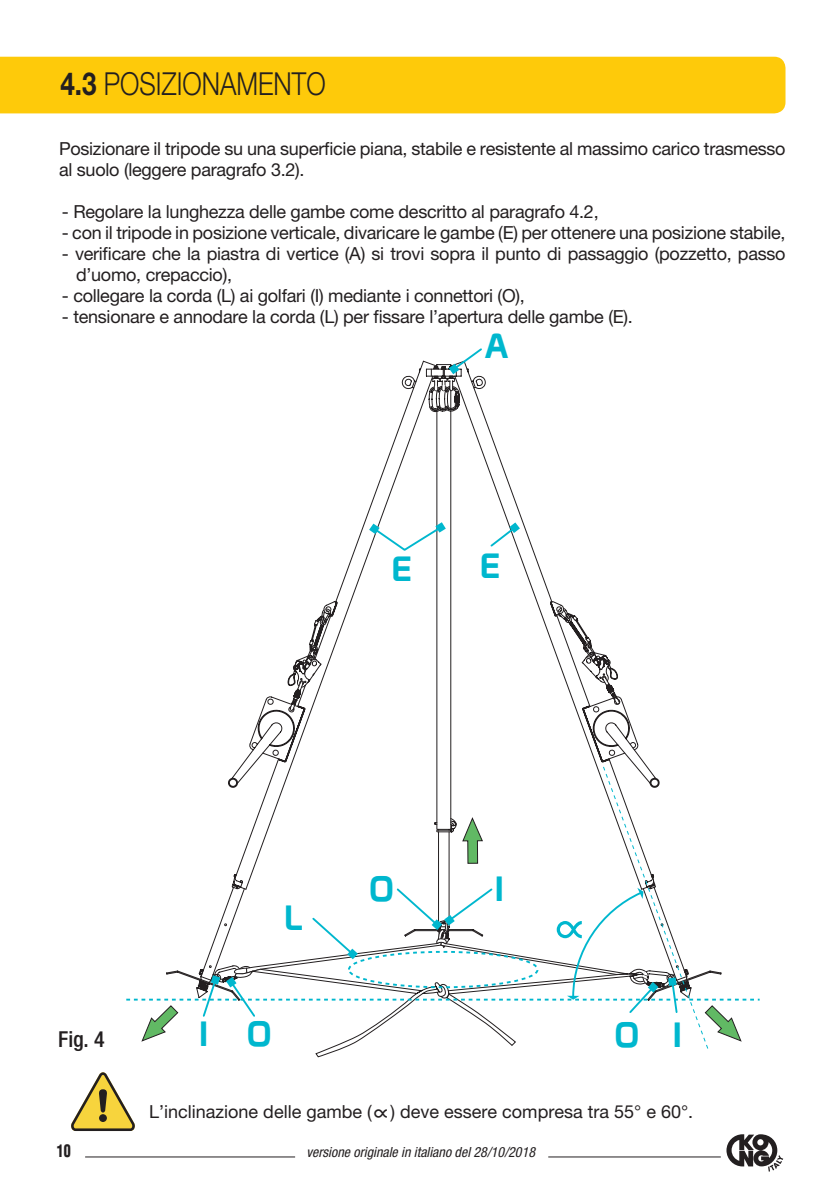
<style>
.page{position:relative;width:840px;height:1191px;background:#fff}
.page>*{position:absolute;margin:0;border:0;box-sizing:border-box;transform-origin:0 0}
.t1{font:34.2px "Prototype";color:#00b7ce}
.t2{font:300 31.8px "Helvetica Neue LT Pro";color:#231f20;scale:.82 1}
.t3{font:500 condensed 22px "Helvetica Neue LT Pro";color:#231f20}
.testo{font:18px/21px "Helvetica Neue LT Pro";letter-spacing:-.015em;color:#231f20}
.t4{font:900 condensed 17px "Helvetica LT Std";color:#231f20;scale:.82 1}
.t5{font:italic condensed 14px "Helvetica Neue LT Pro";color:#231f20}
.s1{font-weight:700}
.s2{font-family:"Arial Unicode MS";font-size:34px}
</style>
<div class="page">
<hr style="left:85px;top:1156px;width:210px;height:1px;background:#231f20">
<svg style="left:726px;top:1134px;width:56px;height:37px"></svg>
<hr style="left:548px;top:1156px;width:172px;height:1px;background:#231f20">
<div style="left:0;top:57px;width:785px;height:56px;background:#feca0a"></div>
<svg style="left:401px;top:375px;width:151px;height:226px"></svg>
<svg style="left:428px;top:384px;width:31px;height:28px"></svg>
<svg style="left:448px;top:348px;width:34px;height:26px"></svg>
<svg style="left:488px;top:522px;width:31px;height:26px"></svg>
<svg style="left:369px;top:522px;width:76px;height:30px"></svg>
<svg style="left:71px;top:1072px;width:64px;height:59px"></svg>
<svg style="left:126px;top:601px;width:633px;height:455px"></svg>
<p class="t2" style="left:60px;top:64px;width:325px"><span class="s1">4.3</span> POSIZIONAMENTO</p>
<p class="testo" style="left:59px;top:137px;width:727px">Posizionare il tripode su una superficie piana, stabile e resistente al massimo carico trasmesso al suolo (leggere paragrafo 3.2).</p>
<p class="testo" style="left:62px;top:200px;width:538px">- Regolare la lunghezza delle gambe come descritto al paragrafo 4.2,</p>
<p class="testo" style="left:62px;top:221px;width:724px">- con il tripode in posizione verticale, divaricare le gambe (E) per ottenere una posizione stabile,</p>
<p class="testo" style="left:76px;top:242px;width:710px;text-indent:-14px">- verificare che la piastra di vertice (A) si trovi sopra il punto di passaggio (pozzetto, passo d’uomo, crepaccio),</p>
<p class="testo" style="left:62px;top:284px;width:464px">- collegare la corda (L) ai golfari (I) mediante i connettori (O),</p>
<p class="testo" style="left:62px;top:305px;width:572px">- tensionare e annodare la corda (L) per fissare l’apertura delle gambe (E).</p>
<p class="t1" style="left:484px;top:326px;width:26px">A</p>
<p class="t1" style="left:392px;top:548px;width:21px">E</p>
<p class="t1" style="left:480px;top:545px;width:21px">E</p>
<p class="t3" style="left:58px;top:1026px;width:48px">Fig. 4</p>
<p class="t1" style="left:285px;top:897px;width:19px">L</p>
<p class="t1" style="left:200px;top:1013px;width:73px">I O</p>
<p class="t1" style="left:369px;top:868px;width:26px">O</p>
<p class="t1" style="left:495px;top:868px;width:9px">I</p>
<p class="t1" style="left:614px;top:1014px;width:68px">O I</p>
<p class="testo" style="left:149px;top:1101px;width:545px">L’inclinazione delle gambe (<span class="s2">∝</span>) deve essere compresa tra 55° e 60°.</p>
<p class="t4" style="left:57px;top:1140px;width:19px">10</p>
<p class="t5" style="left:306px;top:1143px;width:230px">versione originale in italiano del 28/10/2018</p>
</div>
